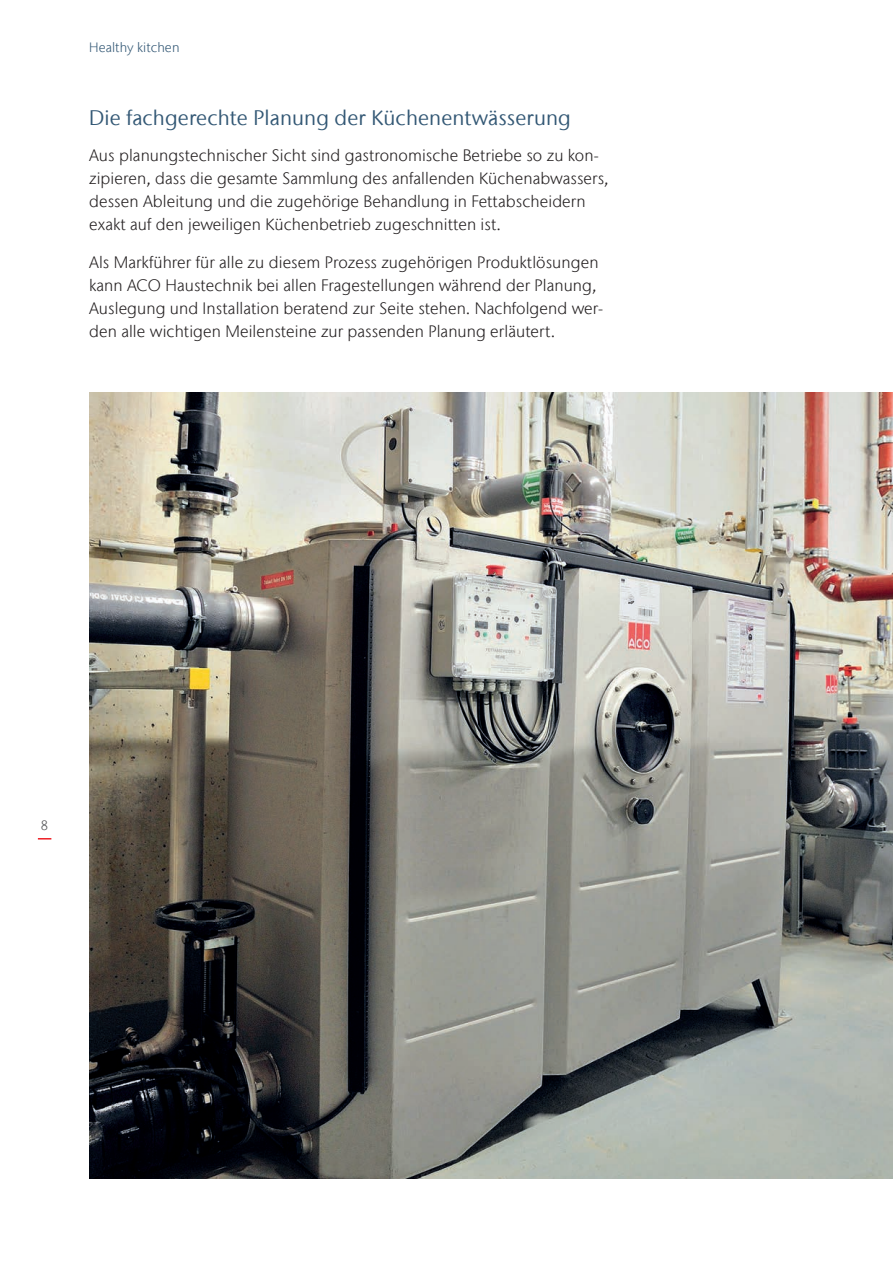
<style>
.page{position:relative;width:893px;height:1263px;background:#fff}
.page>*{position:absolute;margin:0;border:0;box-sizing:border-box;transform-origin:0 0}
.Intermediate_heading{font:21px "Stone Sans IIITC Com";letter-spacing:.005em;color:#335875}
.Introduction_text{font:300 16.5px/23.1px "Stone Sans IIITC Com";letter-spacing:.005em;color:#231f20}
.Rubrication{font:300 13.5px "Stone Sans IIITC Com";letter-spacing:.005em;color:#335875}
.t1{font:300 13.5px "Stone Sans IIITC Com";color:#57585a}
</style>
<div class="page">
<svg style="left:38px;top:838px;width:13px;height:1px"></svg>
<img style="left:89px;top:393px;width:804px;height:786px">
<p class="Rubrication" style="left:89px;top:38px;width:92px">Healthy kitchen</p>
<p class="Intermediate_heading" style="left:89px;top:105px;width:483px">Die fachgerechte Planung der Küchenentwässerung</p>
<p class="Introduction_text" style="left:89px;top:143px;width:521px">Aus planungstechnischer Sicht sind gastronomische Betriebe so zu kon&shy;zipieren, dass die gesamte Sammlung des anfallenden Küchenabwassers, dessen Ableitung und die zugehörige Behandlung in Fettabscheidern exakt auf den jeweiligen Küchenbetrieb zugeschnitten ist.</p>
<p class="Introduction_text" style="left:89px;top:250px;width:515px">Als Markführer für alle zu diesem Prozess zugehörigen Produktlösungen kann ACO Haustechnik bei allen Fragestellungen während der Planung, Auslegung und Installation beratend zur Seite stehen. Nachfolgend wer&shy;den alle wichtigen Meilensteine zur passenden Planung erläutert.</p>
<p class="t1" style="left:41px;top:816px;width:9px">8</p>
</div>
